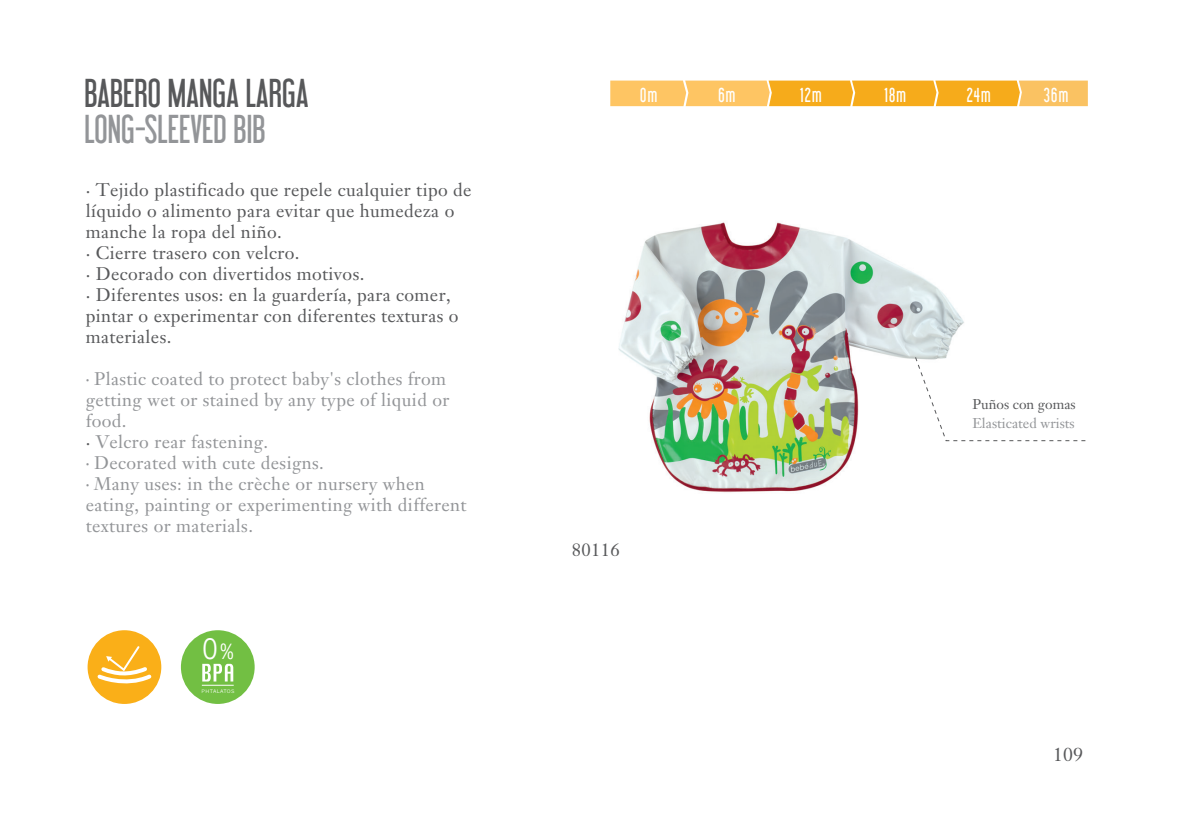
<style>
.page{position:relative;width:1191px;height:819px;background:#fff}
.page>*{position:absolute;margin:0;border:0;box-sizing:border-box;transform-origin:0 0}
.t1{font:36px "Libel Suit";color:#57585a}
.t2{font:36px "Libel Suit";color:#939598}
.t3{font:26.4px "News Gothic Std";color:#fff}
.t4{font:19px "Janson Text";color:#57585a}
.t5{font:18px/21px "Janson Text";letter-spacing:.02em;color:#57585a}
.t6{font:18px/21px "Janson Text";letter-spacing:.02em;color:#939598}
.t7{font:18px "Libel Suit";letter-spacing:.075em;color:#fff;scale:.93 1}
.t8{font:14px "Janson Text";color:#939598}
.t9{font:14px "Janson Text";color:#57585a}
.t10{font:4.8px "News Gothic";letter-spacing:.075em;color:#fff;scale:1.11 1}
.s1{font-family:"Myriad Pro"}
.s2{color:#57585a}
.s3{font-size:19.6px}
</style>
<div class="page">
<div style="left:181px;top:630px;width:74px;height:74px;background:#72bf43;border-radius:50%"></div>
<svg style="left:202px;top:664px;width:31px;height:17px"></svg>
<hr style="left:202px;top:685px;width:32px;height:1px;background:#fff">
<img style="left:618px;top:222px;width:346px;height:271px">
<svg style="left:610px;top:81px;width:477px;height:25px;background:#f9b841"></svg>
<svg style="left:914px;top:356px;width:172px;height:86px"></svg>
<div style="left:88px;top:630px;width:73px;height:74px;background:#faaf18;border-radius:50%"></div>
<svg style="left:97px;top:644px;width:58px;height:40px"></svg>
<h1 class="t1" style="left:85px;top:72px;width:226px">BABERO MANGA LARGA</h1>
<h1 class="t2" style="left:85px;top:108px;width:182px">LONG-SLEEVED BIB</h1>
<p class="t5" style="left:86px;top:179px;width:387px">· Tejido plastificado que repele cualquier tipo de líquido o alimento para evitar que humedeza o manche la ropa del niño.<br>· Cierre trasero con velcro.<br>· Decorado con divertidos motivos.<br>· Diferentes usos: en la guardería, para comer, pintar o experimentar con diferentes texturas o materiales.</p>
<p class="t6" style="left:86px;top:368px;width:382px"><span class="s1">·</span> Plastic coated to protect baby's clothes from getting wet or stained by any type of liquid or food.<br><span class="s2">·</span> Velcro rear fastening.<br><span class="s1">·</span> Decorated with cute designs.<br><span class="s1">·</span> Many uses: in the crèche or nursery when eating, painting or experimenting with different textures or materials.</p>
<h2 class="t3" style="left:202px;top:632px;width:33px">0 <span class="s3">%</span></h2>
<p class="t10" style="left:201px;top:689px;width:31px">PHTALATOS</p>
<p class="t7" style="left:640px;top:84px;width:20px">0m</p>
<p class="t7" style="left:718px;top:84px;width:20px">6m</p>
<p class="t7" style="left:800px;top:84px;width:25px">12m</p>
<p class="t7" style="left:884px;top:84px;width:25px">18m</p>
<p class="t7" style="left:967px;top:84px;width:27px">24m</p>
<p class="t7" style="left:1044px;top:84px;width:28px">36m</p>
<p class="t5" style="left:571px;top:539px;width:50px">80116</p>
<p class="t9" style="left:972px;top:396px;width:105px">Puños con gomas</p>
<p class="t8" style="left:972px;top:414px;width:104px">Elasticated wrists</p>
<p class="t4" style="left:1053px;top:742px;width:31px">109</p>
</div>
